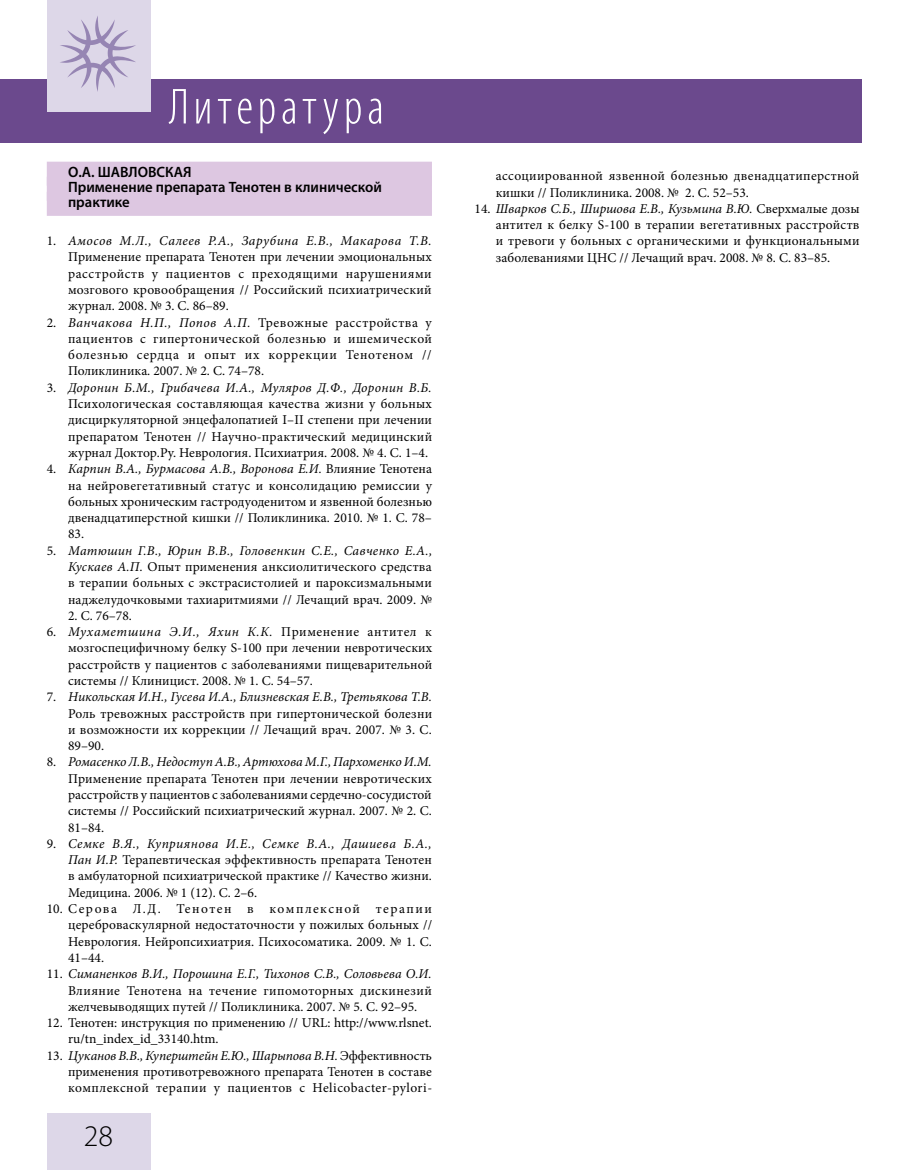
<style>
.page{position:relative;width:915px;height:1170px;background:#fff}
.page>*{position:absolute;margin:0;border:0;box-sizing:border-box;transform-origin:0 0}
.t1{font:300 condensed 51px "Myriad Pro";letter-spacing:.095em;color:#fff}
.t2{font:300 30px "Myriad Pro";color:#000}
.t3{font:600 15px/15px "Myriad Pro";color:#000}
.t4{font:13.5px/16.4px "Minion Pro";letter-spacing:.005em;color:#000;text-align:justify}
.s1{font-style:italic}
</style>
<div class="page">
<div style="left:47px;top:162px;width:385px;height:24px;background:#ddc7e1"></div>
<div style="left:47px;top:177px;width:385px;height:24px;background:#ddc7e1"></div>
<div style="left:47px;top:192px;width:385px;height:24px;background:#ddc7e1"></div>
<div style="left:0;top:79px;width:860px;height:64px;background:#6b498d"></div>
<div style="left:47px;top:0;width:103px;height:111px;background:#ddd7e8"></div>
<div style="left:47px;top:1113px;width:103px;height:56px;background:#ddd7e8"></div>
<svg style="left:60px;top:16px;width:76px;height:76px"></svg>
<h1 class="t1" style="left:169px;top:76px;width:216px">Литература</h1>
<p class="t3" style="left:68px;top:164px;width:315px">О.А. ШАВЛОВСКАЯ<br>Применение препарата Тенотен в клинической практике</p>
<p class="t4" style="left:68px;top:233px;width:365px;text-indent:-21px">1. <span class="s1">Амосов М.Л., Салеев Р.А., Зарубина Е.В., Макарова Т.В.<br></span>Применение препарата Тенотен при лечении эмоциональных расстройств у пациентов с преходящими нарушениями мозгового кровообращения // Российский психиатрический журнал. 2008. № 3. С. 86–89.</p>
<p class="t4" style="left:68px;top:314px;width:365px;text-indent:-21px">2. <span class="s1">Ванчакова Н.П., Попов А.П.</span> Тревожные расстройства у пациентов с гипертонической болезнью и ишемической болезнью сердца и опыт их коррекции Тенотеном // Поликлиника. 2007. № 2. С. 74–78.</p>
<p class="t4" style="left:68px;top:379px;width:365px;text-indent:-21px">3. <span class="s1">Доронин Б.М., Грибачева И.А., Муляров Д.Ф., Доронин В.Б.<br></span>Психологическая составляющая качества жизни у больных дисциркуляторной энцефалопатией I–II степени при лечении препаратом Тенотен // Научно-практический медицинский журнал Доктор.Ру. Неврология. Психиатрия. 2008. № 4. С. 1–4.</p>
<p class="t4" style="left:68px;top:461px;width:365px;text-indent:-21px">4. <span class="s1">Карпин В.А., Бурмасова А.В., Воронова Е.И.</span> Влияние Тенотена на нейровегетативный статус и консолидацию ремиссии у больных хроническим гастродуоденитом и язвенной болезнью двенадцатиперстной кишки // Поликлиника. 2010. № 1. С. 78– 83.</p>
<p class="t4" style="left:68px;top:542px;width:365px;text-indent:-21px">5. <span class="s1">Матюшин Г.В., Юрин В.В., Головенкин С.Е., Савченко Е.А., Кускаев А.П.</span> Опыт применения анксиолитического средства в терапии больных с экстрасистолией и пароксизмальными наджелудочковыми тахиаритмиями // Лечащий врач. 2009. №</p>
<p class="t4" style="left:68px;top:607px;width:65px">2. С. 76–78.</p>
<p class="t4" style="left:68px;top:623px;width:365px;text-indent:-21px">6. <span class="s1">Мухаметшина Э.И., Яхин К.К.</span> Применение антител к мозгоспецифичному белку S-100 при лечении невротических расстройств у пациентов с заболеваниями пищеварительной системы // Клиницист. 2008. № 1. С. 54–57.</p>
<p class="t4" style="left:68px;top:688px;width:365px;text-indent:-21px">7. <span class="s1">Никольская И.Н., Гусева И.А., Близневская Е.В., Третьякова Т.В.<br></span>Роль тревожных расстройств при гипертонической болезни и возможности их коррекции // Лечащий врач. 2007. № 3. С.<br>89–90.</p>
<p class="t4" style="left:68px;top:754px;width:365px;text-indent:-21px">8. <span class="s1">Ромасенко Л.В., Недоступ А.В., Артюхова М.Г., Пархоменко И.М.<br></span>Применение препарата Тенотен при лечении невротических расстройств у пациентов с заболеваниями сердечно-сосудистой системы // Российский психиатрический журнал. 2007. № 2. С.<br>81–84.</p>
<p class="t4" style="left:68px;top:835px;width:365px;text-indent:-21px">9. <span class="s1">Семке В.Я., Куприянова И.Е., Семке В.А., Дашиева Б.А., Пан И.Р.</span> Терапевтическая эффективность препарата Тенотен в амбулаторной психиатрической практике // Качество жизни.<br>Медицина. 2006. № 1 (12). С. 2–6.</p>
<p class="t4" style="left:68px;top:900px;width:365px;text-indent:-21px">10. Серова Л.Д. Тенотен в комплексной терапии цереброваскулярной недостаточности у пожилых больных // Неврология. Нейропсихиатрия. Психосоматика. 2009. № 1. С.<br>41–44.</p>
<p class="t4" style="left:68px;top:965px;width:365px;text-indent:-21px">11. <span class="s1">Симаненков В.И., Порошина Е.Г., Тихонов С.В., Соловьева О.И.<br></span>Влияние Тенотена на течение гипомоторных дискинезий желчевыводящих путей // Поликлиника. 2007. № 5. С. 92–95.</p>
<p class="t4" style="left:68px;top:1014px;width:365px;text-indent:-21px">12. Тенотен: инструкция по применению // URL: http://www.rlsnet. ru/tn_index_id_33140.htm.</p>
<p class="t4" style="left:68px;top:1047px;width:365px;text-indent:-21px">13. <span class="s1">Цуканов В.В., Куперштейн Е.Ю., Шарыпова В.Н.</span> Эффективность применения противотревожного препарата Тенотен в составе комплексной терапии у пациентов с Helicobacter-pylori-</p>
<h2 class="t2" style="left:84px;top:1119px;width:31px">28</h2>
<p class="t4" style="left:495px;top:168px;width:365px">ассоциированной язвенной болезнью двенадцатиперстной кишки // Поликлиника. 2008. № 2. С. 52–53.</p>
<p class="t4" style="left:495px;top:200px;width:365px;text-indent:-21px">14. <span class="s1">Шварков С.Б., Ширшова Е.В., Кузьмина В.Ю.</span> Сверхмалые дозы антител к белку S-100 в терапии вегетативных расстройств и тревоги у больных с органическими и функциональными заболеваниями ЦНС // Лечащий врач. 2008. № 8. С. 83–85.</p>
</div>
